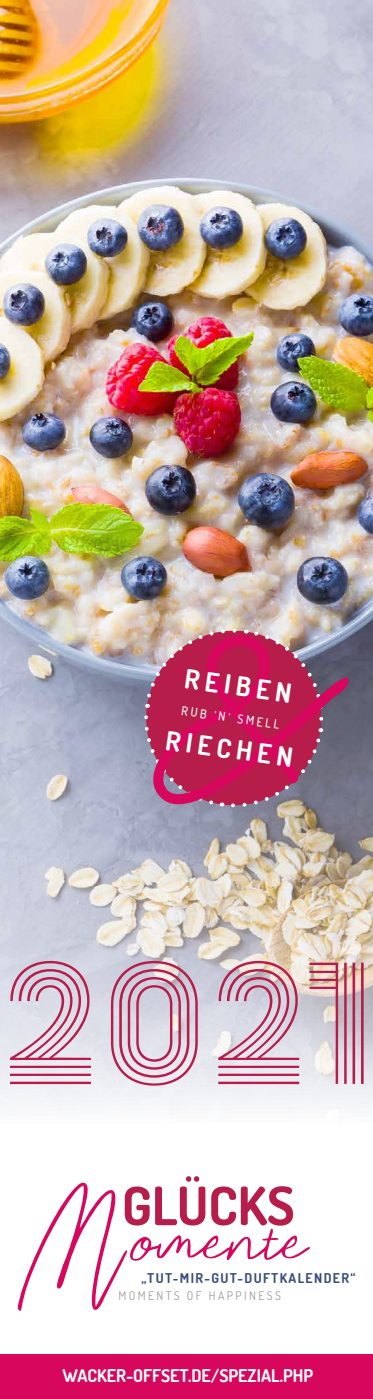
<style>
.page{position:relative;width:373px;height:1399px;background:#fff}
.page>*{position:absolute;margin:0;border:0;box-sizing:border-box;transform-origin:0 0}
.t1{font:422.19px "Darcey Oliver";color:#d6075c}
.t2{font:173.25px "Prism";color:#b71d4a}
.t3{font:162.49px "Darcey Oliver";color:#d6075c}
.t4{font:700 52.94px "Dosis";color:#b71d4a}
.t5{font:700 26.51px "Dosis";color:#fff}
.t6{font:700 17.5px "Dosis";color:#fff}
.t7{font:700 13.47px "Dosis";letter-spacing:.1em;color:#394e7b}
.t8{font:500 12.34px "Dosis";color:#fff}
.t9{font:11.9px "Dosis";letter-spacing:.2em;color:#9d9d9c}
</style>
<div class="page">
<img style="left:0;top:0;width:372px;height:1106px">
<svg style="left:140px;top:625px;width:186px;height:186px"></svg>
<svg style="left:142px;top:627px;width:182px;height:182px;background:#b14265"></svg>
<div style="left:0;top:1354px;width:372px;height:45px;background:#d6075c"></div>
<h1 class="t1" style="left:156px;top:437px;width:219px">&amp;</h1>
<h3 class="t5" style="left:187px;top:661px;width:109px;rotate:8deg">REIBEN</h3>
<h3 class="t5" style="left:168px;top:723px;width:129px;rotate:8deg">RIECHEN</h3>
<p class="t8" style="left:182px;top:702px;width:100px;rotate:8deg">RUB ’N’ SMELL</p>
<h2 class="t2" style="left:2px;top:923px;width:374px">2021</h2>
<h3 class="t4" style="left:122px;top:1172px;width:174px">GLÜCKS</h3>
<h3 class="t3" style="left:17px;top:1113px;width:292px">Momente</h3>
<p class="t7" style="left:141px;top:1269px;width:215px">„TUT-MIR-GUT-DUFTKALENDER“</p>
<p class="t9" style="left:118px;top:1288px;width:164px">MOMENTS OF HAPPINESS</p>
<p class="t6" style="left:63px;top:1364px;width:251px">WACKER-OFFSET.DE/SPEZIAL.PHP</p>
</div>
